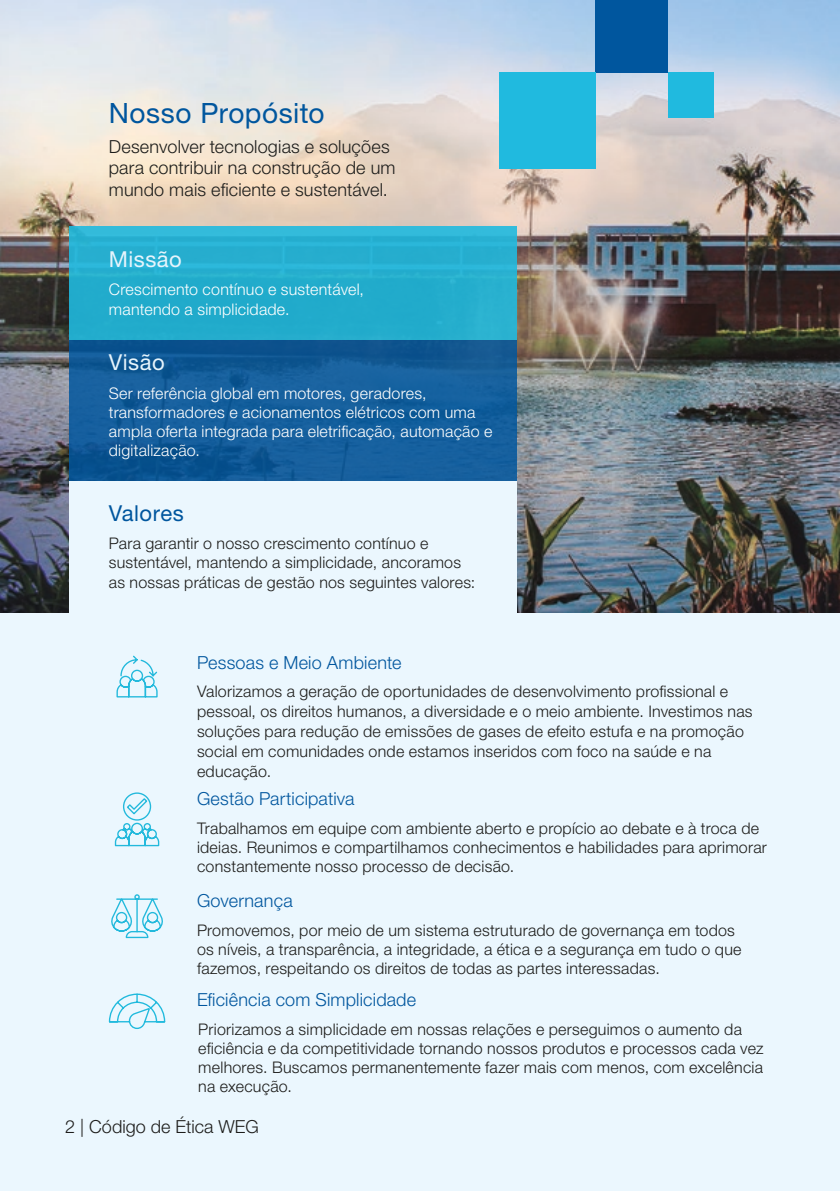
<style>
.page{position:relative;width:840px;height:1191px;background:#fff}
.page>*{position:absolute;margin:0;border:0;box-sizing:border-box;transform-origin:0 0}
.t1{font:28px "Helvetica Neue LT Pro";letter-spacing:.015em;color:#00569e}
.t2{font:22px "Helvetica Neue LT Pro";letter-spacing:.02em;color:#e6f4fc}
.t3{font:22px "Helvetica Neue LT Pro";letter-spacing:.02em;color:#00569e}
.t4{font:300 18px/21.6px "Helvetica Neue LT Pro";letter-spacing:.01em;color:#1d1d1b}
.t5{font:300 18px "Helvetica Neue LT Pro";letter-spacing:.01em;color:#00569e}
.t6{font:300 16px/19.2px "Helvetica Neue LT Pro";letter-spacing:.015em;color:#1d1d1b}
.t7{font:300 16px/19.2px "Helvetica Neue LT Pro";letter-spacing:.015em;color:#fff}
</style>
<div class="page">
<div style="left:0;top:612px;width:839px;height:579px;background:#ebf7fe"></div>
<img style="left:0;top:0;width:839px;height:612px">
<div style="left:595px;top:0;width:72px;height:72px;background:#00569e"></div>
<div style="left:667px;top:72px;width:46px;height:45px;background:#20badf"></div>
<div style="left:69px;top:227px;width:447px;height:113px;background:linear-gradient(to right,#24adce,#27b0d0)"></div>
<div style="left:499px;top:72px;width:96px;height:96px;background:#20badf"></div>
<div style="left:69px;top:340px;width:447px;height:142px;background:linear-gradient(to right,#105896,#155f9c)"></div>
<div style="left:69px;top:482px;width:447px;height:156px;background:#ebf7fe"></div>
<svg style="left:116px;top:655px;width:42px;height:43px"></svg>
<svg style="left:114px;top:792px;width:46px;height:55px"></svg>
<svg style="left:111px;top:894px;width:52px;height:44px"></svg>
<svg style="left:108px;top:993px;width:58px;height:36px"></svg>
<h1 class="t1" style="left:109px;top:96px;width:217px">Nosso Propósito</h1>
<p class="t4" style="left:109px;top:135px;width:288px">Desenvolver tecnologias e soluções para contribuir na construção de um mundo mais eficiente e sustentável.</p>
<h2 class="t2" style="left:109px;top:246px;width:74px">Missão</h2>
<p class="t7" style="left:109px;top:280px;width:256px">Crescimento contínuo e sustentável, mantendo a simplicidade.</p>
<h2 class="t2" style="left:109px;top:349px;width:57px">Visão</h2>
<p class="t7" style="left:109px;top:383px;width:385px">Ser referência global em motores, geradores, transformadores e acionamentos elétricos com uma ampla oferta integrada para eletrificação, automação e digitalização.</p>
<h2 class="t3" style="left:109px;top:500px;width:76px">Valores</h2>
<p class="t6" style="left:109px;top:533px;width:368px">Para garantir o nosso crescimento contínuo e sustentável, mantendo a simplicidade, ancoramos as nossas práticas de gestão nos seguintes valores:</p>
<p class="t5" style="left:197px;top:651px;width:206px">Pessoas e Meio Ambiente</p>
<p class="t6" style="left:197px;top:681px;width:557px;line-height:20px">Valorizamos a geração de oportunidades de desenvolvimento profissional e pessoal, os direitos humanos, a diversidade e o meio ambiente. Investimos nas soluções para redução de emissões de gases de efeito estufa e na promoção social em comunidades onde estamos inseridos com foco na saúde e na educação.</p>
<p class="t5" style="left:197px;top:788px;width:159px">Gestão Participativa</p>
<p class="t6" style="left:197px;top:818px;width:571px">Trabalhamos em equipe com ambiente aberto e propício ao debate e à troca de ideias. Reunimos e compartilhamos conhecimentos e habilidades para aprimorar constantemente nosso processo de decisão.</p>
<p class="t5" style="left:197px;top:889px;width:97px">Governança</p>
<p class="t6" style="left:197px;top:920px;width:545px">Promovemos, por meio de um sistema estruturado de governança em todos os níveis, a transparência, a integridade, a ética e a segurança em tudo o que fazemos, respeitando os direitos de todas as partes interessadas.</p>
<p class="t5" style="left:197px;top:989px;width:220px">Eficiência com Simplicidade</p>
<p class="t6" style="left:198px;top:1019px;width:566px">Priorizamos a simplicidade em nossas relações e perseguimos o aumento da eficiência e da competitividade tornando nossos produtos e processos cada vez melhores. Buscamos permanentemente fazer mais com menos, com excelência na execução.</p>
<p class="t4" style="left:65px;top:1115px;width:195px">2 | Código de Ética WEG</p>
</div>
